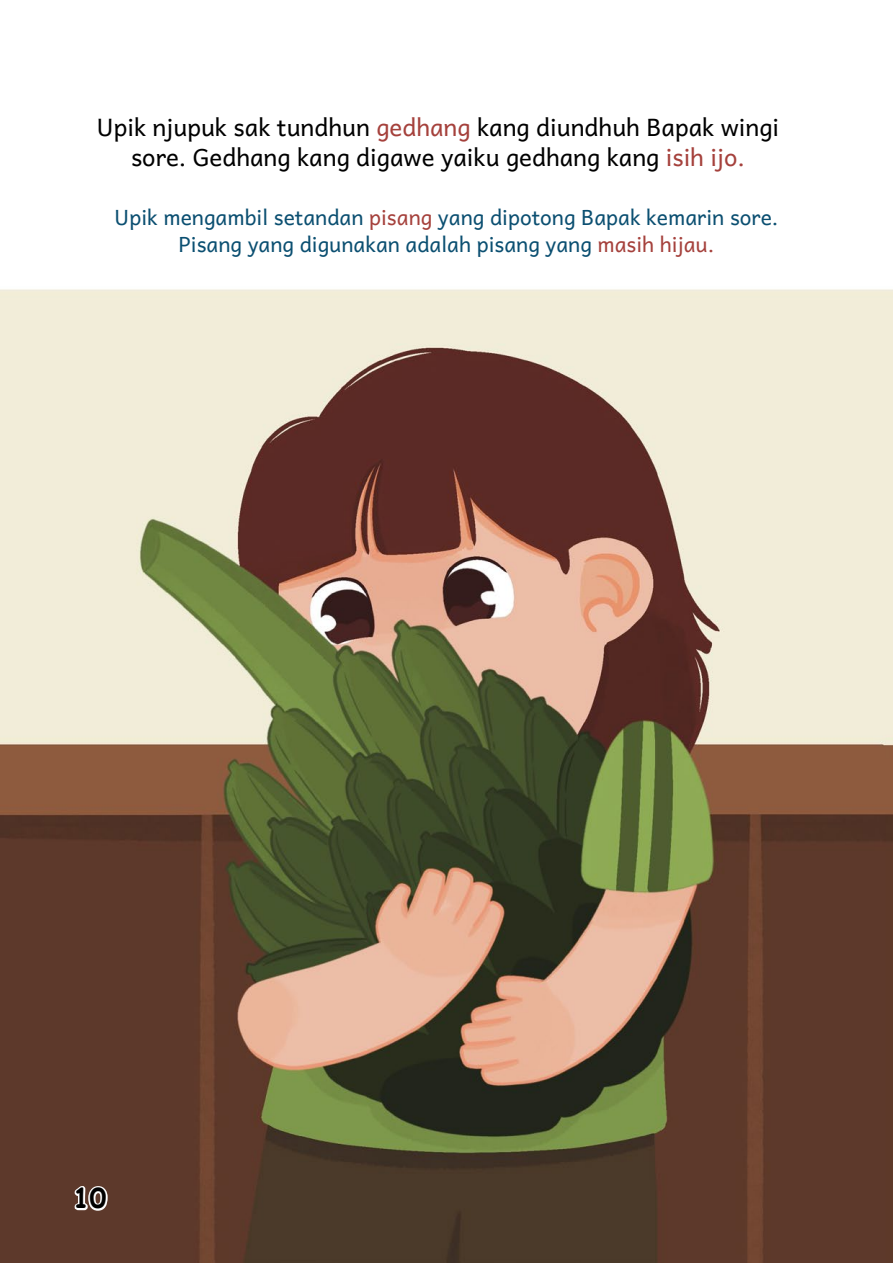
<style>
.page{position:relative;width:893px;height:1263px;background:#fff}
.page>*{position:absolute;margin:0;border:0;box-sizing:border-box;transform-origin:0 0}
.t1{font:700 27px "Comic Sans MS";color:#000}
.t2{font:24px/30px "Andika New Basic";color:#000;text-align:center}
.t3{font:21px/27px "Andika New Basic";color:#0b4f71;text-align:center}
.s1{color:#a5413c}
</style>
<div class="page">
<img style="left:0;top:289px;width:893px;height:974px">
<svg style="left:73px;top:1184px;width:36px;height:29px"></svg>
<p class="t2" style="left:97px;top:108px;width:684px">Upik njupuk sak tundhun <span class="s1">gedhang</span> kang diundhuh Bapak wingi sore. Gedhang kang digawe yaiku gedhang kang <span class="s1">isih ijo.</span></p>
<p class="t3" style="left:115px;top:201px;width:665px">Upik mengambil setandan <span class="s1">pisang</span> yang dipotong Bapak kemarin sore.<br>Pisang yang digunakan adalah pisang yang <span class="s1">masih hijau.</span></p>
<p class="t1" style="left:73px;top:1178px;width:34px">10</p>
</div>
